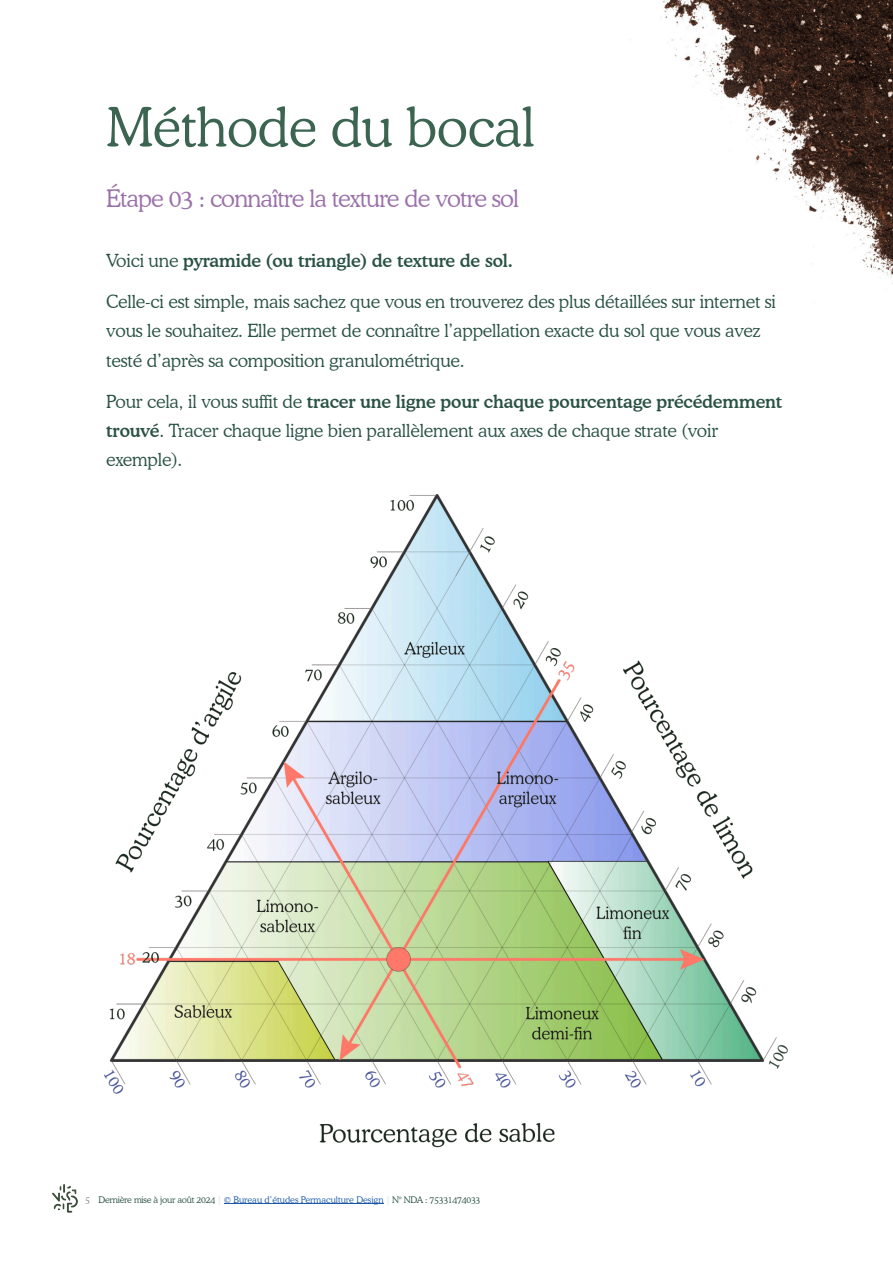
<style>
.page{position:relative;width:893px;height:1263px;background:#fff}
.page>*{position:absolute;margin:0;border:0;box-sizing:border-box;transform-origin:0 0}
.t1{font:300 54px "Cooper BT";letter-spacing:-.01em;color:#3b6551}
.t2{font:300 24px "Cooper BT";letter-spacing:-.035em;color:#9b71aa}
.t3{font:300 18px/29.1px "Cooper BT";letter-spacing:-.01em;color:#2a5344}
.t4{font:500 18px "Cooper BT";letter-spacing:-.01em;color:#2a5344}
.t5{font:300 9px "Cooper BT";letter-spacing:-.025em;color:#2a5344}
.s1{font-weight:300}
.s2{font-weight:500}
.s3{color:#808285}
.s4{color:#d4e0d5}
.s5{color:#1c5aa9}
</style>
<div class="page">
<hr style="left:224px;top:1204px;width:160px;height:1px;background:#1c5aa9">
<img style="left:53px;top:1185px;width:25px;height:27px">
<img style="left:661px;top:0;width:232px;height:284px">
<img style="left:104px;top:494px;width:684px;height:654px">
<h1 class="t1" style="left:106px;top:105px;width:430px">Méthode du bocal</h1>
<h2 class="t2" style="left:106px;top:189px;width:414px">Étape 03 : connaître la texture de votre sol</h2>
<p class="t4" style="left:106px;top:254px;width:408px"><span class="s1">Voici une</span> pyramide (ou triangle) de texture de sol.</p>
<p class="t3" style="left:106px;top:289px;width:671px">Celle-ci est simple, mais sachez que vous en trouverez des plus détaillées sur internet si vous le souhaitez. Elle permet de connaître l’appellation exacte du sol que vous avez testé d’après sa composition granulométrique.</p>
<p class="t3" style="left:106px;top:388px;width:678px">Pour cela, il vous suffit de <span class="s2">tracer une ligne pour chaque pourcentage précédemment trouvé</span>. Tracer chaque ligne bien parallèlement aux axes de chaque strate (voir exemple).</p>
<p class="t5" style="left:85px;top:1196px;width:397px"><span class="s3">5</span> Dernière mise à jour août 2024 <span class="s4">|</span> <span class="s5">© Bureau d’études Permaculture Design</span> <span class="s4">|</span> N° NDA : 75331474033</p>
</div>
